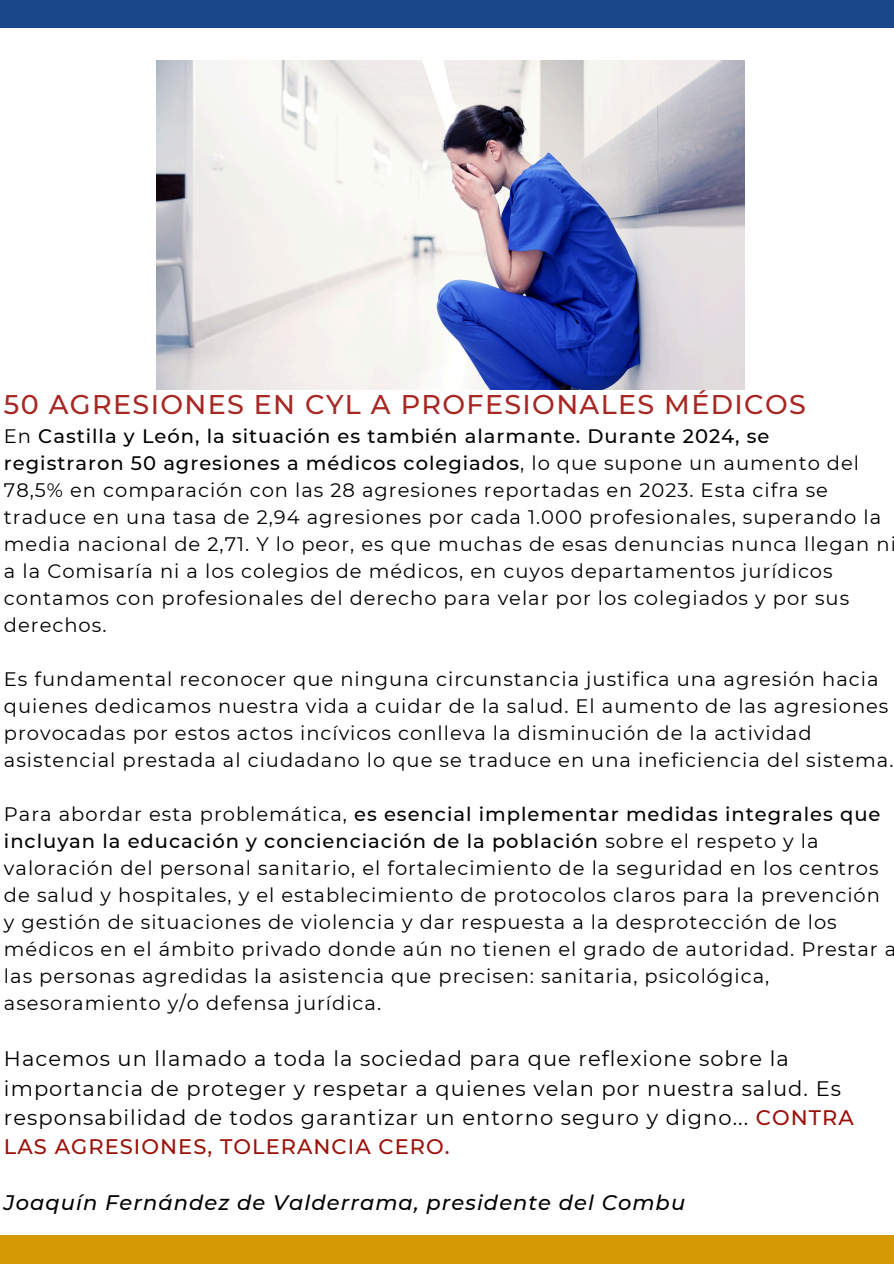
<style>
.page{position:relative;width:894px;height:1264px;background:#fff}
.page>*{position:absolute;margin:0;border:0;box-sizing:border-box;transform-origin:0 0}
.t1{font:500 27px "Montserrat";letter-spacing:.05em;color:#a72723}
.t2{font:21px/29.2px "Montserrat";letter-spacing:.05em;color:#000}
.t3{font:italic 500 21px "Montserrat";letter-spacing:.05em;color:#000}
.t4{font:19.5px/27px "Montserrat";letter-spacing:.05em;color:#000}
.s1{font-weight:500}
.s2{font-weight:500;color:#9b1008}
</style>
<div class="page">
<div style="left:0;top:0;width:893px;height:27px;background:#1a4789"></div>
<div style="left:0;top:1235px;width:893px;height:28px;background:#d49905"></div>
<img style="left:157px;top:61px;width:587px;height:328px">
<p class="t1" style="left:4px;top:387px;width:803px">50 AGRESIONES EN CYL A PROFESIONALES MÉDICOS</p>
<p class="t4" style="left:4px;top:422px;width:893px">En <span class="s1">Castilla y León, la situación es también alarmante. Durante 2024, se<br>registraron 50 agresiones a médicos colegiados</span>, lo que supone un aumento del 78,5% en comparación con las 28 agresiones reportadas en 2023. Esta cifra se traduce en una tasa de 2,94 agresiones por cada 1.000 profesionales, superando la media nacional de 2,71. Y lo peor, es que muchas de esas denuncias nunca llegan ni a la Comisaría ni a los colegios de médicos, en cuyos departamentos jurídicos contamos con profesionales del derecho para velar por los colegiados y por sus derechos.</p>
<p class="t4" style="left:4px;top:665px;width:890px">Es fundamental reconocer que ninguna circunstancia justifica una agresión hacia quienes dedicamos nuestra vida a cuidar de la salud. El aumento de las agresiones provocadas por estos actos incívicos conlleva la disminución de la actividad asistencial prestada al ciudadano lo que se traduce en una ineficiencia del sistema.</p>
<p class="t4" style="left:4px;top:800px;width:893px">Para abordar esta problemática, <span class="s1">es esencial implementar medidas integrales que incluyan la educación y concienciación de la población</span> sobre el respeto y la valoración del personal sanitario, el fortalecimiento de la seguridad en los centros de salud y hospitales, y el establecimiento de protocolos claros para la prevención<br>y gestión de situaciones de violencia y dar respuesta a la desprotección de los médicos en el ámbito privado donde aún no tienen el grado de autoridad. Prestar a las personas agredidas la asistencia que precisen: sanitaria, psicológica, asesoramiento y/o defensa jurídica.</p>
<p class="t2" style="left:4px;top:1044px;width:851px">Hacemos un llamado a toda la sociedad para que reflexione sobre la importancia de proteger y respetar a quienes velan por nuestra salud. Es responsabilidad de todos garantizar un entorno seguro y digno... <span class="s2">CONTRA LAS AGRESIONES, TOLERANCIA CERO.</span></p>
<p class="t3" style="left:4px;top:1190px;width:682px">Joaquín Fernández de Valderrama, presidente del Combu</p>
</div>
